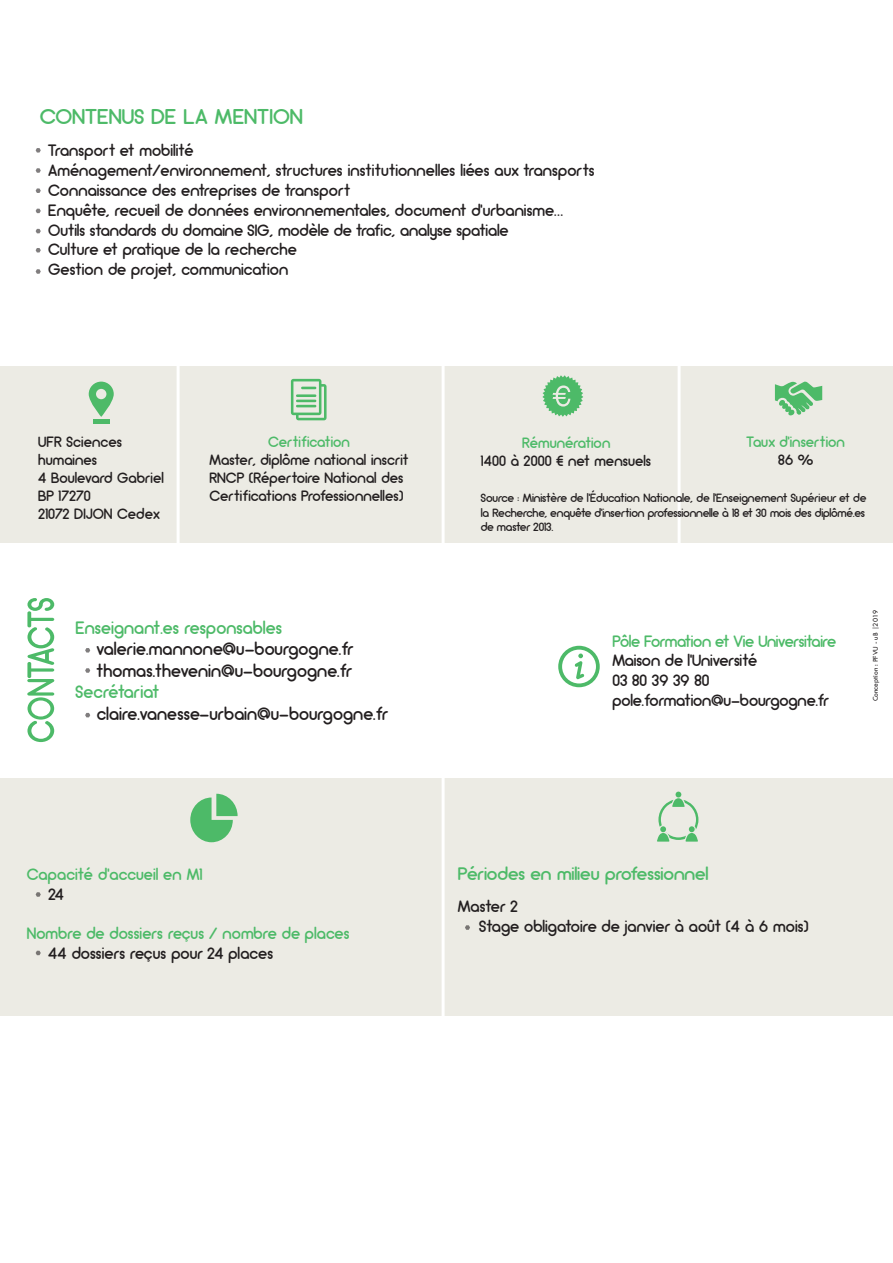
<style>
.page{position:relative;width:893px;height:1263px;background:#fff}
.page>*{position:absolute;margin:0;border:0;box-sizing:border-box;transform-origin:0 0}
.Tiitre_paragraphe{font:21.45px "Arciform";color:#4dba68;scale:1.05 1}
.Tiitre_paragraphe-2{font:18.15px "Arciform";letter-spacing:-.005em;color:#4dba68;scale:1.05 1}
.Paragraphe{font:18px "Arciform";letter-spacing:.005em;color:#231f20}
.Paragraphe-2{font:18px "Arciform";letter-spacing:.005em;color:#4dba68}
.Paragraphe-3{font:16.5px "Arciform";letter-spacing:.005em;color:#231f20}
.Paragraphe-4{font:16.5px/19.8px "Arciform";color:#4dba68}
.Paragraphe-5{font:15px/18px "Arciform";letter-spacing:.005em;color:#231f20}
.Paragraphe-6{font:15px "Arciform";color:#4dba68}
.Paragraphe-7{font:12px/14.4px "Arciform";letter-spacing:-.015em;color:#231f20;text-align:justify}
.t1{font:7.5px "Tw Cen";color:#231f20}
.s1{color:#231f20}
</style>
<div class="page">
<div style="left:0;top:366px;width:893px;height:177px;background:#ecebe4"></div>
<hr style="left:177px;top:356px;width:3px;height:213px;background:#fff">
<hr style="left:442px;top:356px;width:3px;height:213px;background:#fff">
<hr style="left:678px;top:356px;width:3px;height:213px;background:#fff">
<div style="left:0;top:778px;width:893px;height:238px;background:#ecebe4"></div>
<hr style="left:442px;top:773px;width:3px;height:247px;background:#fff">
<svg style="left:89px;top:382px;width:25px;height:35px"></svg>
<hr style="left:93px;top:419px;width:17px;height:4px;background:#4dba68">
<svg style="left:542px;top:375px;width:41px;height:42px"></svg>
<svg style="left:558px;top:646px;width:42px;height:41px"></svg>
<svg style="left:291px;top:379px;width:36px;height:41px"></svg>
<hr style="left:296px;top:394px;width:20px;height:3px;background:#4dba68">
<hr style="left:296px;top:400px;width:20px;height:2px;background:#4dba68">
<hr style="left:296px;top:405px;width:20px;height:2px;background:#4dba68">
<svg style="left:27px;top:598px;width:27px;height:144px"></svg>
<svg style="left:775px;top:381px;width:47px;height:35px"></svg>
<svg style="left:190px;top:794px;width:48px;height:48px"></svg>
<svg style="left:657px;top:792px;width:41px;height:50px"></svg>
<svg style="left:36px;top:148px;width:5px;height:5px"></svg>
<svg style="left:36px;top:168px;width:5px;height:5px"></svg>
<svg style="left:36px;top:229px;width:5px;height:4px"></svg>
<svg style="left:36px;top:248px;width:5px;height:4px"></svg>
<svg style="left:36px;top:188px;width:5px;height:5px"></svg>
<svg style="left:36px;top:209px;width:5px;height:4px"></svg>
<svg style="left:36px;top:269px;width:5px;height:5px"></svg>
<svg style="left:36px;top:892px;width:5px;height:5px"></svg>
<svg style="left:36px;top:951px;width:5px;height:4px"></svg>
<svg style="left:465px;top:925px;width:5px;height:5px"></svg>
<svg style="left:85px;top:648px;width:5px;height:4px"></svg>
<svg style="left:85px;top:668px;width:5px;height:5px"></svg>
<svg style="left:85px;top:713px;width:5px;height:4px"></svg>
<p class="Tiitre_paragraphe" style="left:40px;top:103px;width:252px">CONTENUS DE LA MENTION</p>
<p class="Paragraphe-3" style="left:48px;top:140px;width:147px">Transport et mobilité</p>
<p class="Paragraphe-3" style="left:48px;top:160px;width:548px">Aménagement/environnement, structures institutionnelles liées aux transports</p>
<p class="Paragraphe-3" style="left:48px;top:180px;width:303px">Connaissance des entreprises de transport</p>
<p class="Paragraphe-3" style="left:48px;top:200px;width:516px">Enquête, recueil de données environnementales, document d’urbanisme…</p>
<p class="Paragraphe-3" style="left:48px;top:220px;width:462px">Outils standards du domaine SIG, modèle de trafic, analyse spatiale</p>
<p class="Paragraphe-3" style="left:48px;top:239px;width:250px">Culture et pratique de la recherche</p>
<p class="Paragraphe-3" style="left:48px;top:259px;width:242px">Gestion de projet, communication</p>
<p class="Paragraphe-5" style="left:38px;top:433px;width:85px">UFR Sciences humaines</p>
<p class="Paragraphe-5" style="left:38px;top:469px;width:127px">4 Boulevard Gabriel</p>
<p class="Paragraphe-5" style="left:38px;top:487px;width:54px">BP 17270</p>
<p class="Paragraphe-5" style="left:38px;top:505px;width:123px">21072 DIJON Cedex</p>
<p class="Paragraphe-6" style="left:268px;top:433px;width:83px">Certification</p>
<p class="Paragraphe-5" style="left:210px;top:451px;width:200px">Master, diplôme national inscrit<br>RNCP (Répertoire National des<br>Certifications Professionnelles)</p>
<p class="Paragraphe-2" style="left:75px;top:616px;width:208px">Enseignant.es responsables</p>
<p class="Paragraphe" style="left:97px;top:637px;width:258px">valerie.mannone@u-bourgogne.fr</p>
<p class="Paragraphe" style="left:97px;top:659px;width:256px">thomas.thevenin@u-bourgogne.fr</p>
<p class="Paragraphe-2" style="left:75px;top:681px;width:85px">Secrétariat</p>
<p class="Paragraphe" style="left:97px;top:702px;width:292px">claire.vanesse-urbain@u-bourgogne.fr</p>
<p class="Paragraphe-6" style="left:522px;top:433px;width:90px">Rémunération</p>
<p class="Paragraphe-5" style="left:481px;top:452px;width:172px">1400 à 2000 € net mensuels</p>
<p class="Paragraphe-6" style="left:747px;top:433px;width:100px">Taux d’insertion</p>
<p class="Paragraphe-5" style="left:778px;top:451px;width:37px">86 %</p>
<p class="Paragraphe-7" style="left:481px;top:491px;width:387px">Source : Ministère de l’Éducation Nationale, de l’Enseignement Supérieur et de la Recherche, enquête d’insertion professionnelle à 18 et 30 mois des diplômé.es de master 2013.</p>
<p class="Paragraphe-4" style="left:612px;top:631px;width:225px">Pôle Formation et Vie Universitaire<br><span class="s1">Maison de l’Université<br>03 80 39 39 80</span></p>
<p class="Paragraphe-3" style="left:612px;top:690px;width:217px">pole.formation@u-bourgogne.fr</p>
<p class="t1" style="left:871px;top:701px;width:93px;rotate:-90deg">Conception : PFVU - uB |2019</p>
<p class="Paragraphe-4" style="left:27px;top:864px;width:177px">Capacité d’accueil en M1</p>
<p class="Paragraphe-3" style="left:48px;top:883px;width:17px">24</p>
<p class="Paragraphe-4" style="left:27px;top:923px;width:324px">Nombre de dossiers reçus / nombre de places</p>
<p class="Paragraphe-3" style="left:48px;top:943px;width:226px">44 dossiers reçus pour 24 places</p>
<p class="Tiitre_paragraphe-2" style="left:458px;top:862px;width:240px">Périodes en milieu professionnel</p>
<p class="Paragraphe-3" style="left:458px;top:896px;width:61px">Master 2</p>
<p class="Paragraphe-3" style="left:479px;top:916px;width:331px">Stage obligatoire de janvier à août (4 à 6 mois)</p>
</div>
